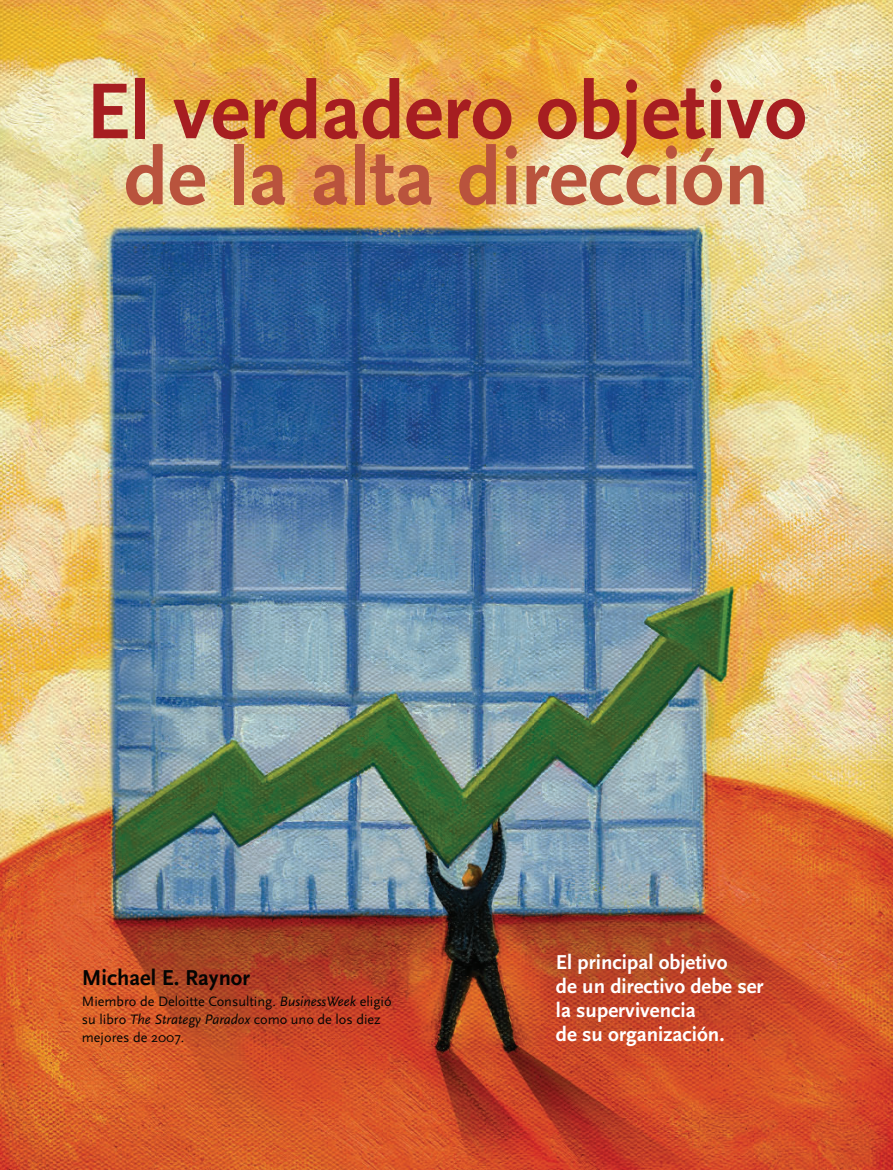
<style>
.page{position:relative;width:893px;height:1170px;background:#fff}
.page>*{position:absolute;margin:0;border:0;box-sizing:border-box;transform-origin:0 0}
.t1{font:700 82.5px "Scala Sans";color:#a61e21}
.t2{font:700 82.5px "Scala Sans";color:#b9533d}
.t3{font:700 22.5px "Scala Sans";color:#040503}
.t4{font:700 21px/24px "Scala Sans";color:#fff}
.t5{font:14.25px/18px "Scala Sans";color:#040503}
.s1{font-style:italic}
</style>
<div class="page">
<img style="left:0;top:0;width:893px;height:1169px">
<h1 class="t1" style="left:86px;top:79px;width:722px">El verdadero objetivo</h1>
<h1 class="t2" style="left:124px;top:145px;width:646px">de la alta dirección</h1>
<h2 class="t3" style="left:82px;top:969px;width:170px">Michael E. Raynor</h2>
<p class="t5" style="left:82px;top:992px;width:311px">Miembro de Deloitte Consulting. <span class="s1">BusinessWeek</span> eligió su libro <span class="s1">The Strategy Paradox</span> como uno de los diez mejores de 2007.</p>
<h3 class="t4" style="left:556px;top:951px;width:209px">El principal objetivo<br>de un directivo debe ser la supervivencia<br>de su organización.</h3>
</div>
